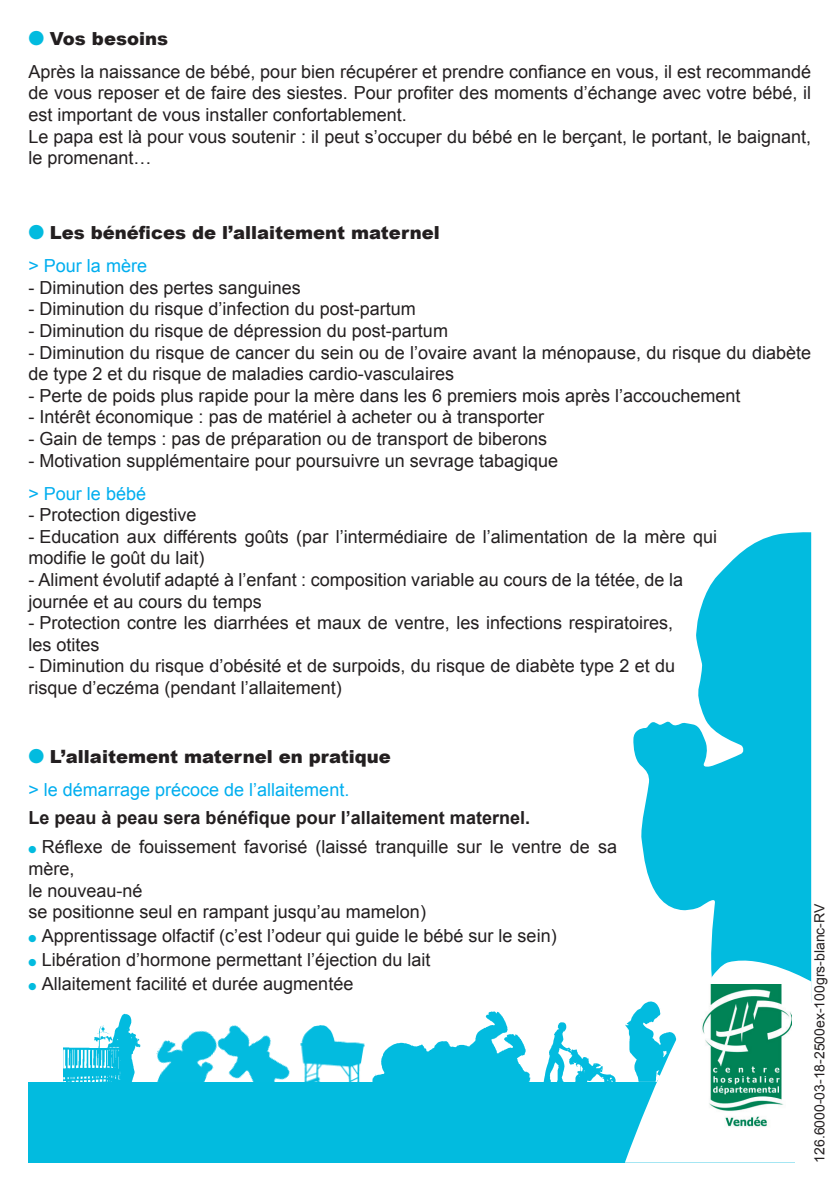
<style>
.page{position:relative;width:840px;height:1191px;background:#fff}
.page>*{position:absolute;margin:0;border:0;box-sizing:border-box;transform-origin:0 0}
.t1{font:18px/21.6px "Arial";color:#231f20}
.t2{font:18px/33px "Arial";color:#00aeef}
.t3{font:900 18px/33px "Arial";color:#231f20}
.t4{font:14px "Arial";color:#231f20}
.s1{font-family:"Dixieland Normal";font-size:20px;color:#02bbdf}
.s2{font-weight:900}
.s3{font-family:"Dixieland Normal";font-weight:400;font-size:20px;color:#02bbdf}
.s4{font-weight:400;color:#00aeef}
.s5{font-weight:900;color:#231f20}
.s6{font-weight:700}
.s7{font-family:"Dixieland Normal";font-size:10px;color:#02bbdf}
</style>
<div class="page">
<svg style="left:633px;top:532px;width:177px;height:421px;fill:#02bbdf"></svg>
<img style="left:156px;top:1031px;width:42px;height:50px">
<img style="left:543px;top:1022px;width:73px;height:59px">
<img style="left:372px;top:1011px;width:159px;height:70px">
<img style="left:303px;top:1025px;width:62px;height:56px">
<img style="left:198px;top:1025px;width:105px;height:56px">
<img style="left:63px;top:1013px;width:78px;height:68px">
<div style="left:28px;top:1081px;width:766px;height:81px;background:#02bbdf"></div>
<svg style="left:624px;top:953px;width:187px;height:209px"></svg>
<img style="left:700px;top:985px;width:91px;height:143px">
<p class="t1" style="left:28px;top:22px;width:783px;line-height:33px"><span class="s1">l</span> <span class="s2">Vos besoins<br></span>Après la naissance de bébé, pour bien récupérer et prendre confiance en vous, il est recommandé</p>
<p class="t1" style="left:28px;top:82px;width:783px">de vous reposer et de faire des siestes. Pour profiter des moments d’échange avec votre bébé, il est important de vous installer confortablement.<br>Le papa est là pour vous soutenir : il peut s’occuper du bébé en le berçant, le portant, le baignant, le promenant…</p>
<p class="t3" style="left:28px;top:216px;width:413px"><span class="s3">l</span> Les bénéfices de l’allaitement maternel <span class="s4">&gt; Pour la mère</span></p>
<p class="t1" style="left:28px;top:277px;width:274px">- Diminution des pertes sanguines</p>
<p class="t1" style="left:28px;top:298px;width:389px">- Diminution du risque d’infection du post-partum</p>
<p class="t1" style="left:28px;top:320px;width:421px">- Diminution du risque de dépression du post-partum</p>
<p class="t1" style="left:28px;top:342px;width:783px">- Diminution du risque de cancer du sein ou de l’ovaire avant la ménopause, du risque du diabète de type 2 et du risque de maladies cardio-vasculaires</p>
<p class="t1" style="left:28px;top:385px;width:713px">- Perte de poids plus rapide pour la mère dans les 6 premiers mois après l’accouchement</p>
<p class="t1" style="left:28px;top:406px;width:517px">- Intérêt économique : pas de matériel à acheter ou à transporter</p>
<p class="t1" style="left:28px;top:428px;width:520px">- Gain de temps : pas de préparation ou de transport de biberons</p>
<p class="t1" style="left:28px;top:450px;width:531px">- Motivation supplémentaire pour poursuivre un sevrage tabagique</p>
<p class="t2" style="left:28px;top:477px;width:119px">&gt; Pour le bébé</p>
<p class="t1" style="left:28px;top:504px;width:170px">- Protection digestive</p>
<p class="t1" style="left:28px;top:526px;width:689px">- Education aux différents goûts (par l’intermédiaire de l’alimentation de la mère qui modifie le goût du lait)</p>
<p class="t1" style="left:28px;top:569px;width:655px">- Aliment évolutif adapté à l’enfant : composition variable au cours de la tétée, de la journée et au cours du temps</p>
<p class="t1" style="left:28px;top:612px;width:645px">- Protection contre les diarrhées et maux de ventre, les infections respiratoires, les otites</p>
<p class="t1" style="left:28px;top:655px;width:647px">- Diminution du risque d’obésité et de surpoids, du risque de diabète type 2 et du risque d’eczéma (pendant l’allaitement)</p>
<p class="t2" style="left:28px;top:741px;width:364px"><span class="s1">l</span> <span class="s5">L’allaitement maternel en pratique </span>&gt; le démarrage précoce de l’allaitement.</p>
<p class="t1" style="left:28px;top:802px;width:589px;line-height:29.6px"><span class="s6">Le peau à peau sera bénéfique pour l’allaitement maternel.<br></span><span class="s7">l</span> Réflexe de fouissement favorisé (laissé tranquille sur le ventre de sa</p>
<p class="t1" style="left:28px;top:858px;width:399px">mère,<br>le nouveau-né<br>se positionne seul en rampant jusqu’au mamelon)</p>
<p class="t1" style="left:28px;top:924px;width:529px;line-height:24px"><span class="s7">l</span> Apprentissage olfactif (c’est l’odeur qui guide le bébé sur le sein) <span class="s7">l</span> Libération d’hormone permettant l’éjection du lait<br><span class="s7">l</span> Allaitement facilité et durée augmentée</p>
<p class="t4" style="left:810px;top:1162px;width:260px;rotate:-90deg">126.6000-03-18-2500ex-100grs-blanc-RV</p>
</div>
